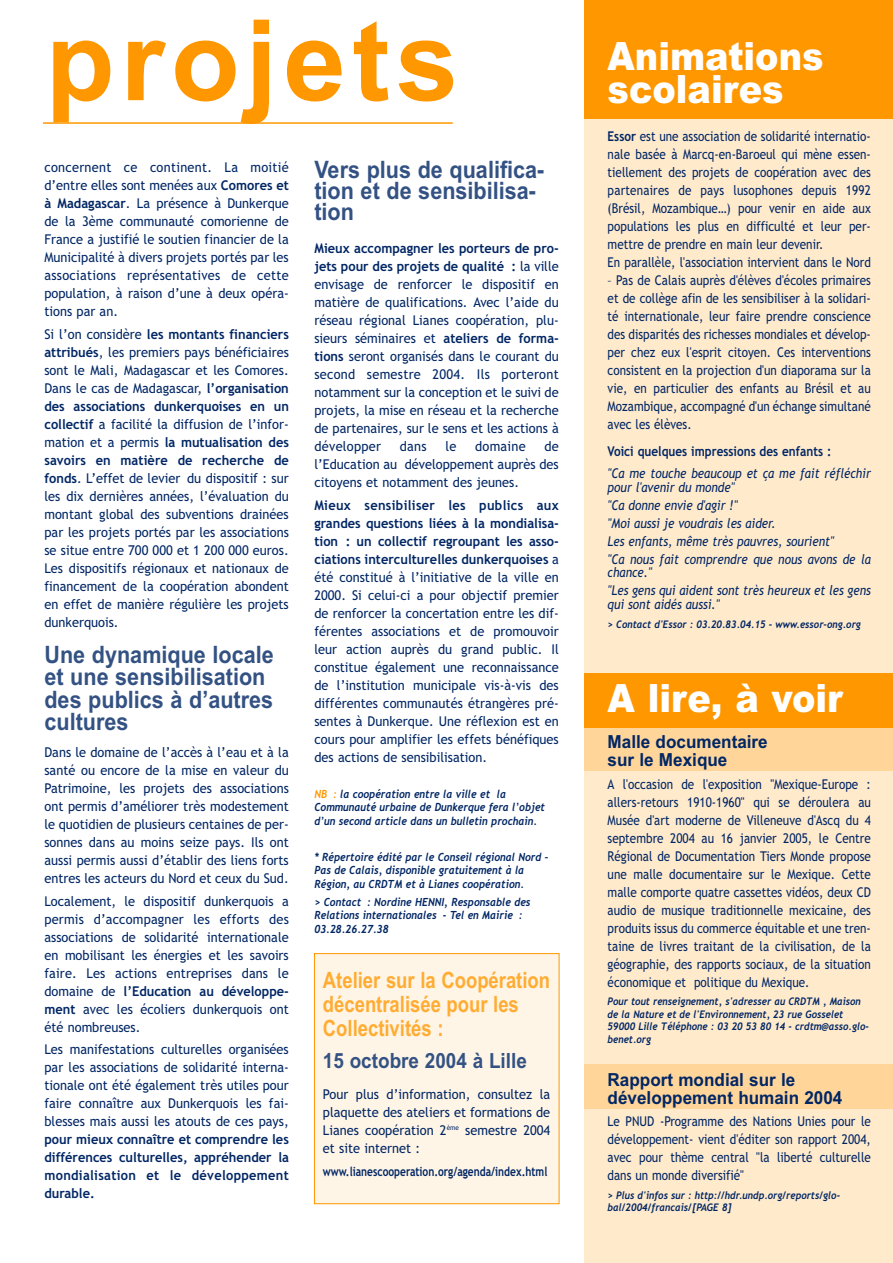
<style>
.page{position:relative;width:893px;height:1263px;background:#fff}
.page>*{position:absolute;margin:0;border:0;box-sizing:border-box;transform-origin:0 0}
.t1{font:700 112.5px "Arial";letter-spacing:.055em;color:#ff9700}
.t2{font:900 39px/33px "Arial";color:#fff;scale:.9 1}
.t3{font:700 24px/22.5px "Arial";color:#335283;scale:.9 1}
.t4{font:700 22.5px/24px "Arial";color:#ffac33;scale:.82 1}
.t5{font:700 21px "Arial";color:#335283;scale:.9 1}
.t6{font:700 18px/18px "Arial";color:#002664;scale:.95 1}
.t7{font:13.5px/18px "Trebuchet MS";color:#002664;text-align:justify;scale:.95 1}
.t8{font:13.5px/18px "Trebuchet MS";color:#002664;text-align:justify;scale:.87 1}
.t9{font:italic 13.5px/18px "Trebuchet MS";color:#002664;scale:.87 1}
.t10{font:700 13.5px/18px "Trebuchet MS";color:#002664;text-align:justify;scale:.95 1}
.t11{font:700 13.5px "Trebuchet MS";color:#002664;scale:.87 1}
.t12{font:13.5px "Trebuchet MS";letter-spacing:.02em;color:#002664;scale:.95 1}
.t13{font:700 12.75px "Trebuchet MS";color:#002664;scale:.8 1}
.t14{font:italic 700 11.25px/13.5px "Trebuchet";color:#002664;scale:.9 1}
.t15{font:italic 700 10.5px/12.6px "Trebuchet";color:#002664;scale:.9 1}
.s1{font-weight:700}
.s2{color:#ff9700}
</style>
<div class="page">
<div style="left:584px;top:0;width:308px;height:1263px;background:#ffeacc"></div>
<div style="left:584px;top:700px;width:308px;height:71px;background:#ffd599"></div>
<div style="left:584px;top:1064px;width:308px;height:44px;background:#ffd599"></div>
<div style="left:584px;top:0;width:308px;height:119px;background:#ff9700"></div>
<div style="left:584px;top:673px;width:308px;height:54px;background:#ff9700"></div>
<hr style="left:43px;top:122px;width:410px;height:2px;background:#ff9700">
<div style="left:314px;top:954px;width:245px;height:250px;background:#fff5e6"></div>
<div style="left:314px;top:953px;width:245px;height:251px;border:1px solid #ff9700"></div>
<h1 class="t1" style="left:46px;top:20px;width:414px">projets</h1>
<p class="t7" style="left:44px;top:160px;width:259px">concernent ce continent. La moitié d’entre elles sont menées aux <span class="s1">Comores et à Madagascar</span>. La présence à Dunkerque de la 3ème communauté comorienne de France a justifié le soutien financier de la Municipalité à divers projets portés par les associations représentatives de cette population, à raison d’une à deux opéra&shy;tions par an.</p>
<p class="t7" style="left:44px;top:326px;width:259px">Si l’on considère <span class="s1">les montants financiers attribués</span>, les premiers pays bénéficiaires sont le Mali, Madagascar et les Comores.<br>Dans le cas de Madagascar, <span class="s1">l’organisation des associations dunkerquoises en un collectif</span> a facilité la diffusion de l’infor&shy;mation et a permis <span class="s1">la mutualisation des savoirs en matière de recherche de fonds</span>. L’effet de levier du dispositif : sur les dix dernières années, l’évaluation du montant global des subventions drainées par les projets portés par les associations se situe entre 700 000 et 1 200 000 euros.<br>Les dispositifs régionaux et nationaux de financement de la coopération abondent en effet de manière régulière les projets dunkerquois.</p>
<h3 class="t3" style="left:44px;top:645px;width:256px">Une dynamique locale et une sensibilisation des publics à d’autres cultures</h3>
<p class="t7" style="left:44px;top:745px;width:259px">Dans le domaine de l’accès à l’eau et à la santé ou encore de la mise en valeur du Patrimoine, les projets des associations ont permis d’améliorer très modestement le quotidien de plusieurs centaines de per&shy;sonnes dans au moins seize pays. Ils ont aussi permis aussi d’établir des liens forts entres les acteurs du Nord et ceux du Sud.</p>
<p class="t7" style="left:44px;top:893px;width:259px">Localement, le dispositif dunkerquois a permis d’accompagner les efforts des associations de solidarité internationale en mobilisant les énergies et les savoirs faire. Les actions entreprises dans le domaine de <span class="s1">l’Education au développe&shy;ment</span> avec les écoliers dunkerquois ont été nombreuses.</p>
<p class="t7" style="left:44px;top:1042px;width:259px">Les manifestations culturelles organisées par les associations de solidarité interna&shy;tionale ont été également très utiles pour faire connaître aux Dunkerquois les fai&shy;blesses mais aussi les atouts de ces pays,</p>
<p class="t10" style="left:44px;top:1132px;width:259px">pour mieux connaître et comprendre les différences culturelles, appréhender la mondialisation et le développement durable.</p>
<h3 class="t3" style="left:314px;top:161px;width:257px;line-height:21px">Vers plus de qualifica&shy;tion et de sensibilisa&shy;tion</h3>
<p class="t7" style="left:314px;top:241px;width:259px"><span class="s1">Mieux accompagner les porteurs de pro&shy;jets pour des projets de qualité :</span> la ville envisage de renforcer le dispositif en matière de qualifications. Avec l’aide du réseau régional Lianes coopération, plu&shy;sieurs séminaires et <span class="s1">ateliers de forma&shy;tions</span> seront organisés dans le courant du second semestre 2004. Ils porteront notamment sur la conception et le suivi de projets, la mise en réseau et la recherche de partenaires, sur le sens et les actions à développer</p>
<p class="t7" style="left:314px;top:439px;width:259px;text-indent:230px">de l’Education au développement auprès des citoyens et notamment des jeunes.</p>
<p class="t7" style="left:314px;top:497px;width:259px"><span class="s1">Mieux sensibiliser les publics aux grandes questions liées à la mondialisa&shy;tion : un collectif regroupant les asso&shy;ciations interculturelles dunkerquoises</span> a été constitué à l’initiative de la ville en 2000. Si celui-ci a pour objectif premier de renforcer la concertation entre les dif&shy;férentes associations et de promouvoir leur action auprès du grand public. Il constitue également une reconnaissance de l’institution municipale vis-à-vis des différentes communautés étrangères pré&shy;sentes à Dunkerque. Une réflexion est en cours pour amplifier les effets bénéfiques des actions de sensibilisation.</p>
<p class="t14" style="left:314px;top:788px;width:258px"><span class="s2">NB :</span> la coopération entre la ville et la<br>Communauté urbaine de Dunkerque fera l’objet d’un second article dans un bulletin prochain.</p>
<p class="t14" style="left:314px;top:851px;width:261px">* Répertoire édité par le Conseil régional Nord –<br>Pas de Calais, disponible gratuitement à la<br>Région, au CRDTM et à Lianes coopération.</p>
<p class="t14" style="left:314px;top:896px;width:242px">&gt; Contact : Nordine HENNI, Responsable des<br>Relations internationales - Tel en Mairie :<br>03.28.26.27.38</p>
<h3 class="t4" style="left:323px;top:970px;width:278px">Atelier sur la Coopération décentralisée pour les<br>Collectivités :</h3>
<h3 class="t5" style="left:323px;top:1053px;width:228px">15 octobre 2004 à Lille</h3>
<p class="t7" style="left:323px;top:1087px;width:241px">Pour plus d’information, consultez la plaquette des ateliers et formations de Lianes coopération 2<sup>ème</sup> semestre 2004 et site internet :</p>
<p class="t13" style="left:323px;top:1166px;width:282px">www.lianescooperation.org/agenda/index.html</p>
<p class="t7" style="left:400px;top:439px;width:30px">dans</p>
<p class="t7" style="left:445px;top:439px;width:13px">le</p>
<p class="t12" style="left:475px;top:441px;width:55px">domaine</p>
<h2 class="t2" style="left:607px;top:44px;width:241px">Animations scolaires</h2>
<p class="t8" style="left:607px;top:128px;width:304px;text-align:left"><span class="s1">Essor</span> est une association de solidarité internatio&shy;nale basée à Marcq-en-Baroeul qui mène essen&shy;tiellement des projets de coopération avec des partenaires de pays lusophones depuis 1992 (Brésil, Mozambique…) pour venir en aide aux populations les plus en difficulté et leur per&shy;mettre de prendre en main leur devenir.<br>En parallèle, l'association intervient dans le Nord</p>
<p class="t8" style="left:607px;top:272px;width:304px">– Pas de Calais auprès d'élèves d'écoles primaires et de collège afin de les sensibiliser à la solidari&shy;té internationale, leur faire prendre conscience des disparités des richesses mondiales et dévelop&shy;per chez eux l'esprit citoyen. Ces interventions consistent en la projection d'un diaporama sur la vie, en particulier des enfants au Brésil et au Mozambique, accompagné d'un échange simultané avec les élèves.</p>
<p class="t11" style="left:607px;top:446px;width:259px">Voici quelques impressions des enfants :</p>
<p class="t9" style="left:607px;top:468px;width:304px;line-height:13.5px">"Ca me touche beaucoup et ça me fait réfléchir pour l'avenir du monde"</p>
<p class="t9" style="left:607px;top:497px;width:304px">"Ca donne envie d'agir !"<br>"Moi aussi je voudrais les aider.<br>Les enfants, même très pauvres, sourient"<br>"Ca nous fait comprendre que nous avons de la</p>
<p class="t9" style="left:607px;top:565px;width:304px">chance."<br>"Les gens qui aident sont très heureux et les gens</p>
<p class="t9" style="left:607px;top:596px;width:130px">qui sont aidés aussi."</p>
<p class="t15" style="left:607px;top:619px;width:283px">&gt; Contact d'Essor : 03.20.83.04.15 - www.essor-ong.org</p>
<h2 class="t2" style="left:607px;top:686px;width:263px">A lire, à voir</h2>
<h3 class="t6" style="left:607px;top:735px;width:170px">Malle documentaire sur le Mexique</h3>
<p class="t8" style="left:607px;top:776px;width:304px">A l'occasion de l'exposition "Mexique-Europe : allers-retours 1910-1960" qui se déroulera au Musée d'art moderne de Villeneuve d'Ascq du 4 septembre 2004 au 16 janvier 2005, le Centre Régional de Documentation Tiers Monde propose une malle documentaire sur le Mexique. Cette malle comporte quatre cassettes vidéos, deux CD audio de musique traditionnelle mexicaine, des produits issus du commerce équitable et une tren&shy;taine de livres traitant de la civilisation, de la géographie, des rapports sociaux, de la situation économique et politique du Mexique.</p>
<p class="t15" style="left:607px;top:996px;width:292px">Pour tout renseignement, s'adresser au CRDTM , Maison de la Nature et de l'Environnement, 23 rue Gosselet 59000 Lille Téléphone : 03 20 53 80 14 - crdtm@asso.glo&shy;benet.org</p>
<h3 class="t6" style="left:607px;top:1072px;width:249px">Rapport mondial sur le développement humain 2004</h3>
<p class="t8" style="left:607px;top:1114px;width:304px">Le PNUD -Programme des Nations Unies pour le développement- vient d'éditer son rapport 2004, avec pour thème central "la liberté culturelle dans un monde diversifié"</p>
<p class="t15" style="left:607px;top:1189px;width:260px">&gt; Plus d'infos sur : http://hdr.undp.org/reports/glo&shy;bal/2004/francais/[PAGE 8]</p>
</div>
